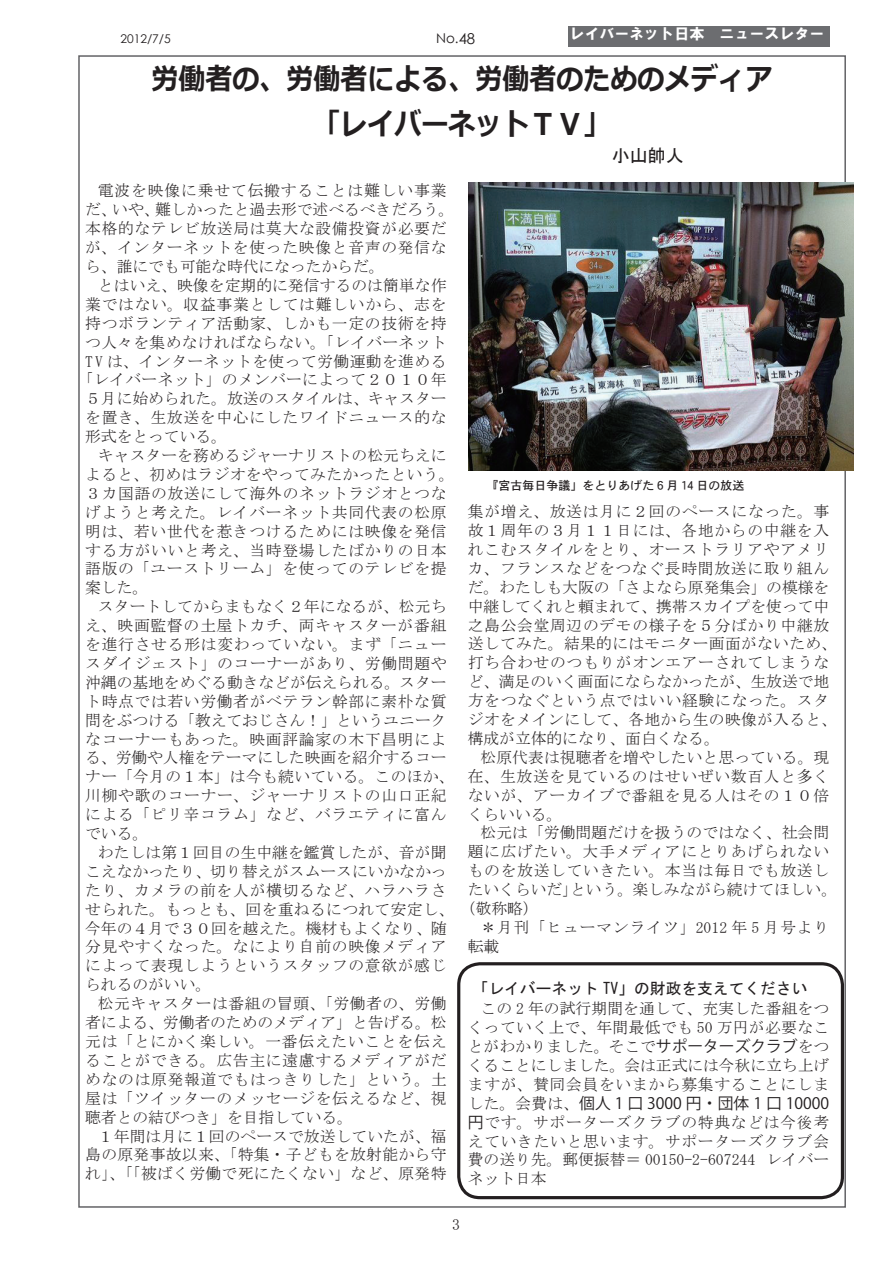
<style>
.page{position:relative;width:893px;height:1263px;background:#fff}
.page>*{position:absolute;margin:0;border:0;box-sizing:border-box;transform-origin:0 0}
.t1{font:700 30px/45px "Meiryo";color:#231f20;text-align:center;scale:.9 1}
.t2{font:18px "MS Gothic";color:#231f20}
.t3{font:15.75px/18.9px "MS Mincho";letter-spacing:.045em;color:#231f20}
.t4{font:15.75px "MS Mincho";color:#231f20}
.t5{font:15.75px "MS Mincho";letter-spacing:.005em;color:#231f20}
.t6{font:15.75px "MS Mincho";letter-spacing:.025em;color:#231f20}
.t7{font:15.75px "MS Mincho";letter-spacing:.02em;color:#231f20}
.t8{font:15.75px "Koz Go Pro";color:#231f20}
.t9{font:15.75px "MS Gothic";color:#231f20}
.t10{font:15px "HGS Soei Kakugothic UB";color:#fff}
.t11{font:13.5px "Century Gothic";color:#231f20}
.t12{font:12px "DFHS Gothic W5 WIN RKSJ H";color:#231f20}
.t13{font:12px "Century Gothic";color:#231f20}
.s1{font-size:15px}
.s2{font-family:"Koz Go Pro"}
.s3{font-family:"MS Mincho"}
</style>
<div class="page">
<div style="left:568px;top:26px;width:262px;height:20px;background:#6c6d70"></div>
<img style="left:469px;top:183px;width:385px;height:287px">
<div style="left:457px;top:962px;width:387px;height:237px;border:3px solid #231f20;border-radius:21px"></div>
<p class="t13" style="left:120px;top:31px;width:52px">2012/7/5</p>
<p class="t11" style="left:436px;top:29px;width:41px">No.<span class="s1">48</span></p>
<p class="t10" style="left:569px;top:26px;width:256px">レイバーネット日本　ニュースレター</p>
<h1 class="t1" style="left:152px;top:58px;width:691px">労働者の、労働者による、労働者のためのメディア「レイバーネットＴＶ」</h1>
<p class="t2" style="left:612px;top:146px;width:73px">小山帥人</p>
<p class="t3" style="left:85px;top:181px;width:371px;text-indent:13px">電波を映像に乗せて伝搬することは難しい事業だ、いや、難しかったと過去形で述べるべきだろう。本格的なテレビ放送局は莫大な設備投資が必要だが、インターネットを使った映像と音声の発信なら、誰にでも可能な時代になったからだ。</p>
<p class="t5" style="left:98px;top:277px;width:350px">とはいえ、映像を定期的に発信するのは簡単な作</p>
<p class="t3" style="left:85px;top:295px;width:363px">業ではない。収益事業としては難しいから、志を</p>
<p class="t3" style="left:85px;top:314px;width:363px">持つボランティア活動家、しかも一定の技術を持</p>
<p class="t7" style="left:85px;top:334px;width:363px">つ人々を集めなければならない。「レイバーネット</p>
<p class="t3" style="left:85px;top:351px;width:363px">TV は、インターネットを使って労働運動を進める</p>
<p class="t7" style="left:77px;top:372px;width:371px">「レイバーネット」のメンバーによって２０１０年</p>
<p class="t4" style="left:85px;top:391px;width:363px">５月に始められた。放送のスタイルは、キャスター</p>
<p class="t3" style="left:85px;top:408px;width:363px">を置き、生放送を中心にしたワイドニュース的な</p>
<p class="t4" style="left:85px;top:429px;width:143px">形式をとっている。</p>
<p class="t5" style="left:98px;top:447px;width:350px">キャスターを務めるジャーナリストの松元ちえに</p>
<p class="t7" style="left:85px;top:466px;width:371px">よると、初めはラジオをやってみたかったという。</p>
<p class="t3" style="left:85px;top:484px;width:363px">３カ国語の放送にして海外のネットラジオとつな</p>
<p class="t3" style="left:85px;top:503px;width:363px">げようと考えた。レイバーネット共同代表の松原</p>
<p class="t3" style="left:85px;top:521px;width:363px">明は、若い世代を惹きつけるためには映像を発信</p>
<p class="t3" style="left:85px;top:540px;width:363px">する方がいいと考え、当時登場したばかりの日本</p>
<p class="t3" style="left:85px;top:559px;width:363px">語版の「ユーストリーム」を使ってのテレビを提</p>
<p class="t3" style="left:85px;top:578px;width:64px">案した。</p>
<p class="t5" style="left:98px;top:599px;width:350px">スタートしてからまもなく２年になるが、松元ち</p>
<p class="t3" style="left:85px;top:616px;width:363px">え、映画監督の土屋トカチ、両キャスターが番組</p>
<p class="t3" style="left:85px;top:635px;width:363px">を進行させる形は変わっていない。まず「ニュー</p>
<p class="t3" style="left:85px;top:654px;width:363px">スダイジェスト」のコーナーがあり、労働問題や</p>
<p class="t4" style="left:85px;top:674px;width:363px">沖縄の基地をめぐる動きなどが伝えられる。スター</p>
<p class="t3" style="left:85px;top:692px;width:363px">ト時点では若い労働者がベテラン幹部に素朴な質</p>
<p class="t4" style="left:85px;top:712px;width:363px">問をぶつける「教えておじさん！」というユニーク</p>
<p class="t3" style="left:85px;top:729px;width:363px">なコーナーもあった。映画評論家の木下昌明によ</p>
<p class="t4" style="left:85px;top:750px;width:363px">る、労働や人権をテーマにした映画を紹介するコー</p>
<p class="t6" style="left:85px;top:769px;width:371px">ナー「今月の１本」は今も続いている。このほか、</p>
<p class="t3" style="left:85px;top:786px;width:363px">川柳や歌のコーナー、ジャーナリストの山口正紀</p>
<p class="t3" style="left:85px;top:805px;width:363px">による「ピリ辛コラム」など、バラエティに富ん</p>
<p class="t3" style="left:85px;top:824px;width:64px">でいる。</p>
<p class="t5" style="left:98px;top:844px;width:350px">わたしは第１回目の生中継を鑑賞したが、音が聞</p>
<p class="t4" style="left:85px;top:863px;width:363px">こえなかったり、切り替えがスムースにいかなかっ</p>
<p class="t3" style="left:85px;top:881px;width:363px">たり、カメラの前を人が横切るなど、ハラハラさ</p>
<p class="t6" style="left:85px;top:901px;width:455px">せられた。もっとも、回を重ねるにつれて安定し、（敬称略）</p>
<p class="t4" style="left:85px;top:920px;width:363px">今年の４月で３０回を越えた。機材もよくなり、随</p>
<p class="t3" style="left:85px;top:937px;width:363px">分見やすくなった。なにより自前の映像メディア</p>
<p class="t3" style="left:85px;top:956px;width:363px">によって表現しようというスタッフの意欲が感じ</p>
<p class="t4" style="left:85px;top:977px;width:127px">られるのがいい。</p>
<p class="t3" style="left:98px;top:994px;width:350px">松元キャスターは番組の冒頭、「労働者の、労働</p>
<p class="t4" style="left:85px;top:1014px;width:363px">者による、労働者のためのメディア」と告げる。松</p>
<p class="t3" style="left:85px;top:1032px;width:363px">元は「とにかく楽しい。一番伝えたいことを伝え</p>
<p class="t3" style="left:85px;top:1051px;width:363px">ることができる。広告主に遠慮するメディアがだ</p>
<p class="t3" style="left:85px;top:1070px;width:363px">めなのは原発報道でもはっきりした」という。土</p>
<p class="t3" style="left:85px;top:1088px;width:363px">屋は「ツイッターのメッセージを伝えるなど、視</p>
<p class="t4" style="left:85px;top:1109px;width:269px">聴者との結びつき」を目指している。</p>
<p class="t5" style="left:98px;top:1128px;width:350px">１年間は月に１回のペースで放送していたが、福</p>
<p class="t6" style="left:85px;top:1147px;width:363px">島の原発事故以来、「特集・子どもを放射能から守</p>
<p class="t6" style="left:85px;top:1166px;width:363px">れ」、「「被ばく労働で死にたくない」など、原発特</p>
<p class="t12" style="left:486px;top:479px;width:259px">『宮古毎日争議」をとりあげた６月 14 日の放送</p>
<p class="t3" style="left:468px;top:502px;width:371px">集が増え、放送は月に２回のペースになった。事故１周年の３月１１日には、各地からの中継を入れこむスタイルをとり、オーストラリアやアメリカ、フランスなどをつなぐ長時間放送に取り組んだ。わたしも大阪の「さよなら原発集会」の模様を中継してくれと頼まれて、携帯スカイプを使って中之島公会堂周辺のデモの様子を５分ばかり中継放送してみた。結果的にはモニター画面がないため、打ち合わせのつもりがオンエアーされてしまうなど、満足のいく画面にならなかったが、生放送で地方をつなぐという点ではいい経験になった。スタジオをメインにして、各地から生の映像が入ると、構成が立体的になり、面白くなる。</p>
<p class="t3" style="left:468px;top:748px;width:363px;text-align:justify;text-indent:13px">松原代表は視聴者を増やしたいと思っている。現在、生放送を見ているのはせいぜい数百人と多くないが、アーカイブで番組を見る人はその１０倍くらいいる。</p>
<p class="t3" style="left:468px;top:823px;width:371px;text-align:center">松元は「労働問題だけを扱うのではなく、社会問<br>題に広げたい。大手メディアにとりあげられないものを放送していきたい。本当は毎日でも放送したいくらいだ」という。楽しみながら続けてほしい。</p>
<p class="t3" style="left:468px;top:918px;width:363px;text-indent:13px">＊月刊「ヒューマンライツ」2012 年 5 月号より転載</p>
<p class="t9" style="left:473px;top:981px;width:336px">「レイバーネット TV」の財政を支えてください</p>
<p class="t3" style="left:468px;top:999px;width:363px;text-align:justify;text-indent:13px">この 2 年の試行期間を通して、充実した番組をつくっていく上で、年間最低でも 50 万円が必要なことがわかりました。そこで<span class="s2">サポーターズクラブ</span>をつくることにしました。会は正式には今秋に立ち上げますが、賛同会員をいまから募集することにしま</p>
<p class="t8" style="left:468px;top:1093px;width:363px"><span class="s3">した。会費は、</span>個人 1 口 3000 円・団体 1 口 10000</p>
<p class="t3" style="left:468px;top:1112px;width:363px;text-align:justify"><span class="s2">円</span>です。サポーターズクラブの特典などは今後考えていきたいと思います。サポーターズクラブ会費の送り先。郵便振替＝ 00150-2-607244 レイバーネット日本</p>
<p class="t3" style="left:452px;top:1214px;width:9px">3</p>
</div>
